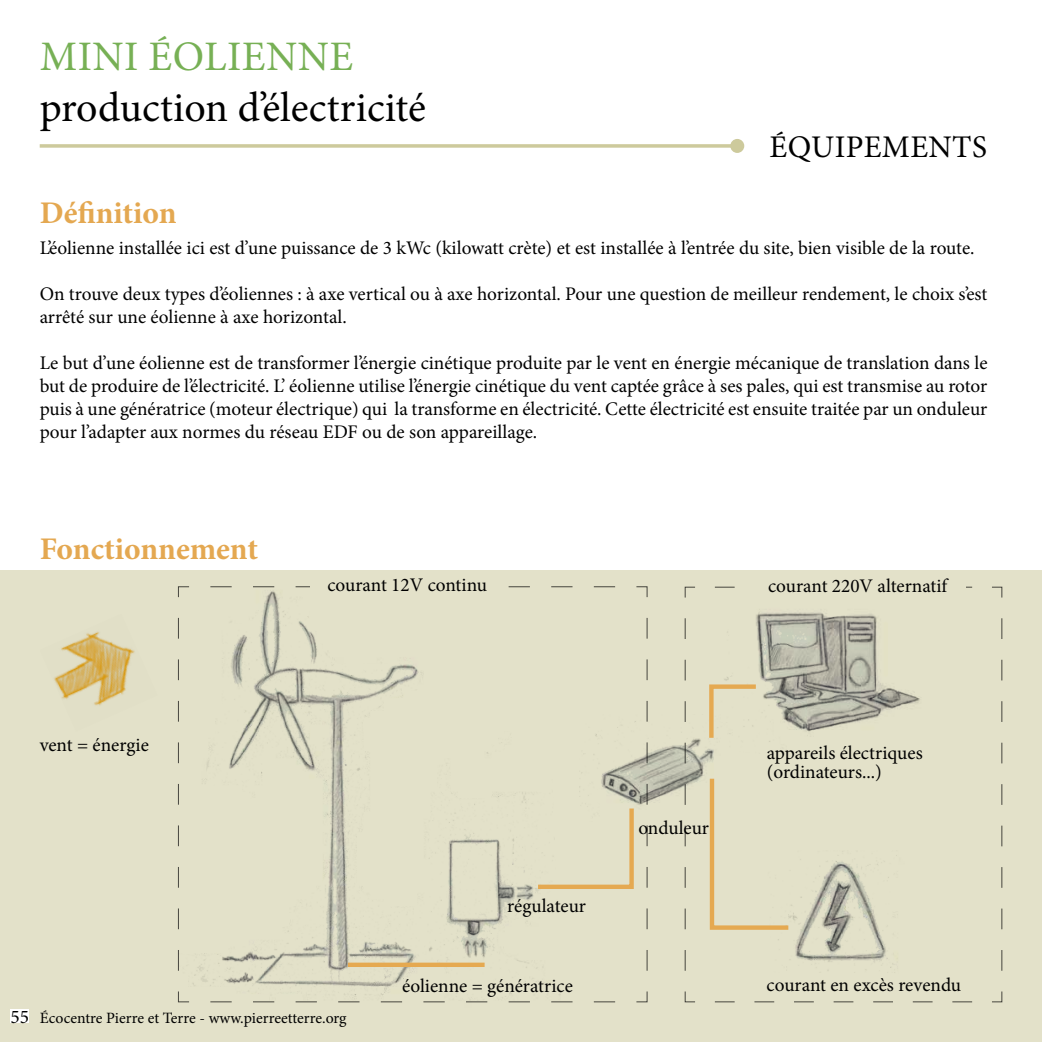
<style>
.page{position:relative;width:1042px;height:1042px;background:#fff}
.page>*{position:absolute;margin:0;border:0;box-sizing:border-box;transform-origin:0 0}
.t1{font:42px "Minion Pro";color:#000}
.t2{font:42px "Minion Pro";color:#77b055}
.t3{font:700 31.5px "Minion Pro";letter-spacing:-.005em;color:#e4a851}
.t4{font:31.5px "Minion Pro";color:#000}
.t5{font:19.25px/23.1px "Minion Pro";color:#000}
.t6{font:15.75px "Minion Pro";color:#000}
.s1{font-size:19.25px}
</style>
<div class="page">
<div style="left:0;top:570px;width:1042px;height:472px;background:#e3e1c9"></div>
<svg style="left:40px;top:144px;width:690px;height:4px;background:#d3d0a8"></svg>
<div style="left:730px;top:139px;width:14px;height:14px;background:#cdca9c;border-radius:50%"></div>
<img style="left:648px;top:745px;width:36px;height:57px">
<svg style="left:684px;top:586px;width:318px;height:416px"></svg>
<svg style="left:561px;top:586px;width:87px;height:416px"></svg>
<img style="left:178px;top:586px;width:383px;height:417px">
<img style="left:54px;top:631px;width:81px;height:75px">
<img style="left:712px;top:586px;width:222px;height:184px">
<img style="left:767px;top:845px;width:160px;height:128px">
<div style="left:348px;top:962px;width:136px;height:5px;background:#e5a951"></div>
<svg style="left:534px;top:804px;width:102px;height:87px"></svg>
<svg style="left:707px;top:682px;width:53px;height:60px"></svg>
<svg style="left:707px;top:774px;width:86px;height:158px"></svg>
<div style="left:311px;top:577px;width:193px;height:18px;background:#e3e1c9"></div>
<div style="left:749px;top:578px;width:217px;height:17px;background:#e3e1c9"></div>
<div style="left:11px;top:1008px;width:18px;height:14px;background:#fff"></div>
<h1 class="t2" style="left:40px;top:29px;width:315px">Mini éolienne</h1>
<h1 class="t1" style="left:40px;top:79px;width:388px">production d’électricité</h1>
<h2 class="t4" style="left:769px;top:126px;width:219px">équipements</h2>
<h2 class="t3" style="left:40px;top:191px;width:138px">Définition</h2>
<p class="t5" style="left:40px;top:236px;width:936px">L’éolienne installée ici est d’une puissance de 3 kWc (kilowatt crète) et est installée à l’entrée du site, bien visible de la route.</p>
<p class="t5" style="left:40px;top:282px;width:949px">On trouve deux types d’éoliennes : à axe vertical ou à axe horizontal. Pour une question de meilleur rendement, le choix s’est arrêté sur une éolienne à axe horizontal.</p>
<p class="t5" style="left:40px;top:351px;width:949px;text-align:justify">Le but d’une éolienne est de transformer l’énergie cinétique produite par le vent en énergie mécanique de translation dans le but de produire de l’électricité. L’ éolienne utilise l’énergie cinétique du vent captée grâce à ses pales, qui est transmise au rotor puis à une génératrice (moteur électrique) qui la transforme en électricité. Cette électricité est ensuite traitée par un onduleur pour l’adapter aux normes du réseau EDF ou de son appareillage.</p>
<h2 class="t3" style="left:40px;top:526px;width:220px">Fonctionnement</h2>
<p class="t5" style="left:40px;top:734px;width:111px">vent = énergie</p>
<p class="t5" style="left:327px;top:573px;width:161px">courant 12V continu</p>
<p class="t5" style="left:768px;top:574px;width:181px">courant 220V alternatif</p>
<p class="t5" style="left:507px;top:894px;width:80px">régulateur</p>
<p class="t5" style="left:402px;top:974px;width:172px">éolienne = génératrice</p>
<p class="t5" style="left:638px;top:816px;width:72px">onduleur</p>
<p class="t5" style="left:767px;top:743px;width:157px;line-height:19.2px">appareils électriques (ordinateurs...)</p>
<p class="t5" style="left:766px;top:973px;width:196px">courant en excès revendu</p>
<p class="t6" style="left:11px;top:1007px;width:337px"><span class="s1">55</span> écocentre Pierre et Terre - www.pierreetterre.org</p>
</div>
